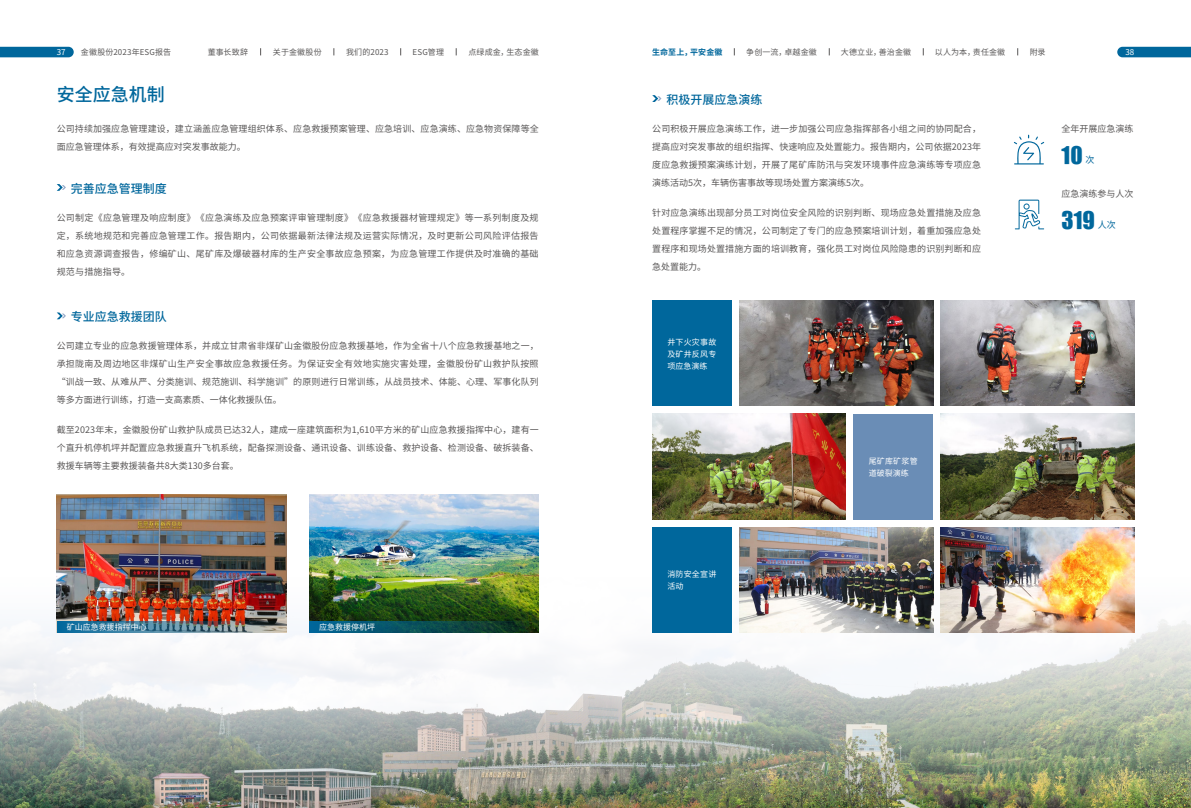
<style>
.page{position:relative;width:1191px;height:808px;background:#fff}
.page>*{position:absolute;margin:0;border:0;box-sizing:border-box;transform-origin:0 0}
.t1{font:24px "Uyghur Esliye Tom";color:#00679c}
.t2{font:500 18px "Source Han Sans CN";color:#00679c}
.t3{font:500 12px "Source Han Sans CN";color:#00679c}
.t4{font:9px/18px "Source Han Sans CN";letter-spacing:.01em;color:#595757;text-align:justify}
.t5{font:9px "Source Han Sans CN";color:#00679c}
.t6{font:8px "Source Han Sans CN";letter-spacing:.015em;color:#595757}
.t7{font:8px/12px "Source Han Sans CN";color:#fff;text-align:justify}
.t8{font:8px/12px "Source Han Sans CN";letter-spacing:.02em;color:#fff}
.t9{font:700 8px "Source Han Sans CN";letter-spacing:.02em;color:#00679c}
</style>
<div class="page">
<svg style="left:0;top:47px;width:74px;height:10px"></svg>
<svg style="left:1117px;top:47px;width:74px;height:10px"></svg>
<img style="left:0;top:573px;width:1191px;height:235px">
<img style="left:57px;top:494px;width:229px;height:127px">
<img style="left:309px;top:494px;width:230px;height:127px">
<img style="left:57px;top:621px;width:229px;height:11px">
<svg style="left:309px;top:621px;width:230px;height:11px;background:#0a4d55"></svg>
<div style="left:652px;top:300px;width:79px;height:106px;background:#00679c"></div>
<div style="left:652px;top:527px;width:79px;height:105px;background:#00679c"></div>
<img style="left:739px;top:300px;width:194px;height:106px">
<div style="left:853px;top:414px;width:80px;height:105px;background:#6a8db6"></div>
<img style="left:940px;top:414px;width:194px;height:105px">
<img style="left:652px;top:414px;width:194px;height:105px">
<img style="left:940px;top:300px;width:194px;height:106px">
<img style="left:739px;top:527px;width:194px;height:105px">
<img style="left:940px;top:527px;width:194px;height:105px">
<svg style="left:1013px;top:135px;width:31px;height:29px"></svg>
<svg style="left:1014px;top:200px;width:30px;height:29px"></svg>
<svg style="left:57px;top:184px;width:9px;height:7px"></svg>
<svg style="left:57px;top:312px;width:9px;height:7px"></svg>
<svg style="left:652px;top:95px;width:9px;height:7px"></svg>
<p class="t7" style="left:57px;top:46px;width:10px">37</p>
<p class="t6" style="left:81px;top:47px;width:92px">金徽股份2023年ESG报告</p>
<p class="t6" style="left:208px;top:47px;width:42px">董事长致辞</p>
<p class="t6" style="left:273px;top:47px;width:50px">关于金徽股份</p>
<p class="t6" style="left:346px;top:47px;width:44px">我们的2023</p>
<p class="t6" style="left:412px;top:47px;width:33px">ESG管理</p>
<p class="t6" style="left:468px;top:47px;width:72px">点绿成金，生态金徽</p>
<p class="t9" style="left:652px;top:48px;width:72px">生命至上，平安金徽</p>
<p class="t6" style="left:746px;top:47px;width:72px">争创一流，卓越金徽</p>
<p class="t6" style="left:841px;top:47px;width:72px">大德立业，善治金徽</p>
<p class="t6" style="left:934px;top:47px;width:72px">以人为本，责任金徽</p>
<p class="t6" style="left:1029px;top:47px;width:17px">附录</p>
<p class="t7" style="left:1125px;top:46px;width:10px">38</p>
<h2 class="t2" style="left:57px;top:84px;width:109px">安全应急机制</h2>
<p class="t4" style="left:57px;top:120px;width:483px">公司持续加强应急管理建设，建立涵盖应急管理组织体系、应急救援预案管理、应急培训、应急演练、应急物资保障等全面应急管理体系，有效提高应对突发事故能力。</p>
<h3 class="t3" style="left:71px;top:182px;width:97px">完善应急管理制度</h3>
<h3 class="t3" style="left:666px;top:93px;width:97px">积极开展应急演练</h3>
<p class="t4" style="left:652px;top:120px;width:330px">公司积极开展应急演练工作，进一步加强公司应急指挥部各小组之间的协同配合，提高应对突发事故的组织指挥、快速响应及处置能力。报告期内，公司依据2023年度应急救援预案演练计划，开展了尾矿库防汛与突发环境事件应急演练等专项应急演练活动5次，车辆伤害事故等现场处置方案演练5次。</p>
<p class="t4" style="left:652px;top:203px;width:330px">针对应急演练出现部分员工对岗位安全风险的识别判断、现场应急处置措施及应急处置程序掌握不足的情况，公司制定了专门的应急预案培训计划，着重加强应急处置程序和现场处置措施方面的培训教育，强化员工对岗位风险隐患的识别判断和应急处置能力。</p>
<p class="t4" style="left:1061px;top:120px;width:73px">全年开展应急演练</p>
<h1 class="t1" style="left:1061px;top:141px;width:23px">10</h1>
<p class="t5" style="left:1085px;top:155px;width:10px">次</p>
<p class="t4" style="left:1061px;top:185px;width:73px">应急演练参与人次</p>
<h1 class="t1" style="left:1061px;top:206px;width:35px">319</h1>
<p class="t5" style="left:1097px;top:220px;width:19px">人次</p>
<p class="t4" style="left:57px;top:209px;width:483px">公司制定《应急管理及响应制度》《应急演练及应急预案评审管理制度》《应急救援器材管理规定》等一系列制度及规定，系统地规范和完善应急管理工作。报告期内，公司依据最新法律法规及运营实际情况，及时更新公司风险评估报告和应急资源调查报告，修编矿山、尾矿库及爆破器材库的生产安全事故应急预案，为应急管理工作提供及时准确的基础规范与措施指导。</p>
<h3 class="t3" style="left:71px;top:310px;width:97px">专业应急救援团队</h3>
<p class="t4" style="left:57px;top:337px;width:483px">公司建立专业的应急救援管理体系，并成立甘肃省非煤矿山金徽股份应急救援基地，作为全省十八个应急救援基地之一，承担陇南及周边地区非煤矿山生产安全事故应急救援任务。为保证安全有效地实施灾害处理，金徽股份矿山救护队按照“训战一致、从难从严、分类施训、规范施训、科学施训”的原则进行日常训练，从战员技术、体能、心理、军事化队列等多方面进行训练，打造一支高素质、一体化救援队伍。</p>
<p class="t4" style="left:57px;top:420px;width:483px">截至2023年末，金徽股份矿山救护队成员已达32人，建成一座建筑面积为1,610平方米的矿山应急救援指挥中心，建有一个直升机停机坪并配置应急救援直升飞机系统，配备探测设备、通讯设备、训练设备、救护设备、检测设备、破拆装备、救援车辆等主要救援装备共8大类130多台套。</p>
<p class="t7" style="left:67px;top:621px;width:81px">矿山应急救援指挥中心</p>
<p class="t7" style="left:319px;top:621px;width:57px">应急救援停机坪</p>
<p class="t7" style="left:667px;top:336px;width:50px">井下火灾事故及矿井反风专项应急演练</p>
<p class="t8" style="left:667px;top:568px;width:50px">消防安全宣讲活动</p>
<p class="t8" style="left:868px;top:455px;width:50px">尾矿库矿浆管道破裂演练</p>
</div>
